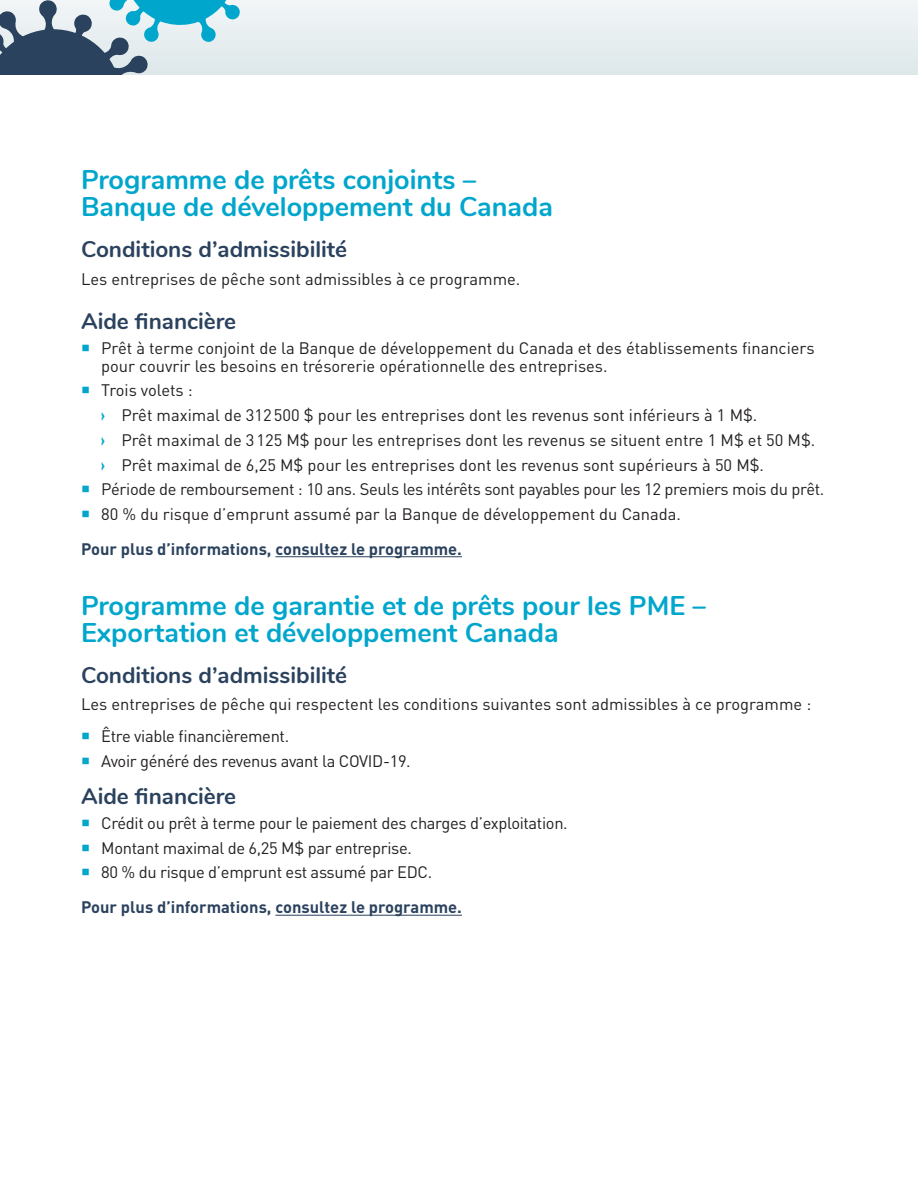
<style>
.page{position:relative;width:918px;height:1188px;background:#fff}
.page>*{position:absolute;margin:0;border:0;box-sizing:border-box;transform-origin:0 0}
.t1{font:700 27px/27px "Nunito";color:#00a6cc}
.t2{font:700 22.5px "Nunito";color:#2b425e}
.t3{font:16.5px/24.8px "DINOT";color:#231f20}
.t4{font:16.5px/24.8px "DINOT";letter-spacing:-.02em;color:#231f20}
.t5{font:700 16.5px "DINOT";color:#2b425e}
.s1{font-weight:900;font-stretch:condensed;color:#00a6cc}
</style>
<div class="page">
<div style="left:0;top:0;width:918px;height:152px;background:#e8eff0"></div>
<svg style="left:0;top:0;width:256px;height:75px"></svg>
<div style="left:0;top:75px;width:918px;height:536px;background:#fff"></div>
<hr style="left:275px;top:556px;width:187px;height:1px;background:#2b425e">
<hr style="left:275px;top:915px;width:187px;height:1px;background:#2b425e">
<h1 class="t1" style="left:81px;top:165px;width:474px">Programme de prêts conjoints –<br>Banque de développement du Canada</h1>
<h2 class="t2" style="left:81px;top:232px;width:268px">Conditions d’admissibilité</h2>
<p class="t3" style="left:81px;top:266px;width:441px">Les entreprises de pêche sont admissibles à ce programme.</p>
<h2 class="t2" style="left:81px;top:304px;width:157px">Aide financière</h2>
<p class="t3" style="left:101px;top:338px;width:715px;line-height:18px">Prêt à terme conjoint de la Banque de développement du Canada et des établissements financiers pour couvrir les besoins en trésorerie opérationnelle des entreprises.</p>
<p class="t3" style="left:101px;top:377px;width:725px">Trois volets :<br><span class="s1">›</span> Prêt maximal de 312500 $ pour les entreprises dont les revenus sont inférieurs à 1 M$.<br><span class="s1">›</span> Prêt maximal de 3125 M$ pour les entreprises dont les revenus se situent entre 1 M$ et 50 M$.<br><span class="s1">›</span> Prêt maximal de 6,25 M$ pour les entreprises dont les revenus sont supérieurs à 50 M$.<br>Période de remboursement : 10 ans. Seuls les intérêts sont payables pour les 12 premiers mois du prêt.<br>80 % du risque d’emprunt assumé par la Banque de développement du Canada.</p>
<p class="t5" style="left:81px;top:537px;width:383px">Pour plus d’informations, consultez le programme.</p>
<h1 class="t1" style="left:81px;top:591px;width:627px">Programme de garantie et de prêts pour les PME –<br>Exportation et développement Canada</h1>
<h2 class="t2" style="left:81px;top:658px;width:268px">Conditions d’admissibilité</h2>
<p class="t3" style="left:101px;top:688px;width:712px;line-height:31.5px;text-indent:-20px">Les entreprises de pêche qui respectent les conditions suivantes sont admissibles à ce programme :<br>Être viable financièrement.</p>
<p class="t4" style="left:101px;top:748px;width:311px">Avoir généré des revenus avant la COVID-19.</p>
<h2 class="t2" style="left:81px;top:780px;width:157px">Aide financière</h2>
<p class="t4" style="left:101px;top:810px;width:468px">Crédit ou prêt à terme pour le paiement des charges d’exploitation.<br>Montant maximal de 6,25 M$ par entreprise.<br>80 % du risque d’emprunt est assumé par EDC.</p>
<p class="t5" style="left:81px;top:896px;width:383px">Pour plus d’informations, consultez le programme.</p>
</div>
